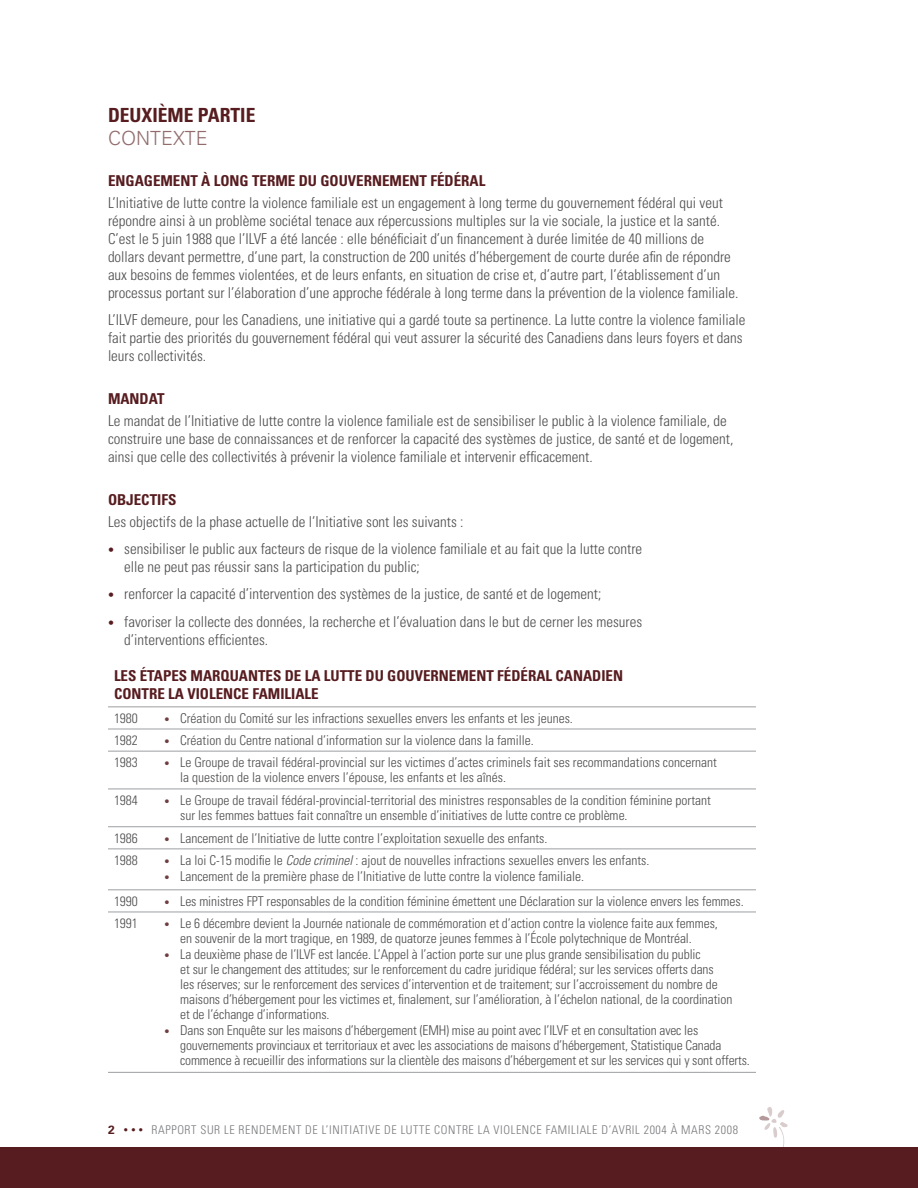
<style>
.page{position:relative;width:918px;height:1188px;background:#fff}
.page>*{position:absolute;margin:0;border:0;box-sizing:border-box;transform-origin:0 0}
.t1{font:700 condensed 19.5px "Univers LT Std";color:#571c1f}
.t2{font:300 19.5px "Univers LT Std";color:#926c6d}
.t3{font:300 condensed 15px/18px "Univers LT Std";color:#4d4d4f}
.t4{font:700 condensed 15px/18px "Univers LT Std";color:#571c1f}
.t5{font:300 condensed 13.5px/15px "Univers LT Std";letter-spacing:-.005em;color:#4d4d4f}
.t6{font:300 condensed 12px "Univers LT Std";letter-spacing:.05em;color:#77787b}
.s1{font-stretch:normal;font-size:12px;color:#571c1f}
.s2{font-size:10.5px;color:#703e41}
.s3{font-style:italic}
.s4{font-weight:700;font-stretch:normal;color:#571c1f}
.s5{font-size:9px;color:#571c1f}
</style>
<div class="page">
<svg style="left:758px;top:1107px;width:31px;height:41px"></svg>
<div style="left:0;top:1148px;width:918px;height:40px;background:#571c1f"></div>
<hr style="left:108px;top:1072px;width:50px;height:1px;background:#9d9fa2">
<hr style="left:158px;top:1072px;width:598px;height:1px;background:#9d9fa2">
<hr style="left:108px;top:729px;width:50px;height:1px;background:#9d9fa2">
<hr style="left:158px;top:729px;width:598px;height:1px;background:#9d9fa2">
<hr style="left:108px;top:751px;width:50px;height:1px;background:#9d9fa2">
<hr style="left:158px;top:751px;width:598px;height:1px;background:#9d9fa2">
<hr style="left:108px;top:789px;width:50px;height:1px;background:#9d9fa2">
<hr style="left:158px;top:789px;width:598px;height:1px;background:#9d9fa2">
<hr style="left:108px;top:826px;width:50px;height:1px;background:#9d9fa2">
<hr style="left:158px;top:826px;width:598px;height:1px;background:#9d9fa2">
<hr style="left:108px;top:849px;width:50px;height:1px;background:#9d9fa2">
<hr style="left:158px;top:849px;width:598px;height:1px;background:#9d9fa2">
<hr style="left:108px;top:889px;width:50px;height:1px;background:#9d9fa2">
<hr style="left:158px;top:889px;width:598px;height:1px;background:#9d9fa2">
<hr style="left:108px;top:912px;width:50px;height:1px;background:#9d9fa2">
<hr style="left:158px;top:912px;width:598px;height:1px;background:#9d9fa2">
<hr style="left:108px;top:706px;width:50px;height:1px;background:#9d9fa2">
<hr style="left:158px;top:706px;width:598px;height:1px;background:#9d9fa2">
<h1 class="t1" style="left:108px;top:103px;width:149px">DEUXIÈME PARTIE</h1>
<h1 class="t2" style="left:108px;top:126px;width:101px">CONTEXTE</h1>
<p class="t4" style="left:108px;top:171px;width:379px">ENGAGEMENT À LONG TERME DU GOUVERNEMENT FÉDÉRAL</p>
<p class="t3" style="left:108px;top:193px;width:632px">L’Initiative de lutte contre la violence familiale est un engagement à long terme du gouvernement fédéral qui veut répondre ainsi à un problème sociétal tenace aux répercussions multiples sur la vie sociale, la justice et la santé.<br>C’est le 5 juin 1988 que l’ILVF a été lancée : elle bénéficiait d’un financement à durée limitée de 40 millions de dollars devant permettre, d’une part, la construction de 200 unités d’hébergement de courte durée afin de répondre aux besoins de femmes violentées, et de leurs enfants, en situation de crise et, d’autre part, l’établissement d’un processus portant sur l’élaboration d’une approche fédérale à long terme dans la prévention de la violence familiale.</p>
<p class="t3" style="left:108px;top:311px;width:639px">L’ILVF demeure, pour les Canadiens, une initiative qui a gardé toute sa pertinence. La lutte contre la violence familiale fait partie des priorités du gouvernement fédéral qui veut assurer la sécurité des Canadiens dans leurs foyers et dans leurs collectivités.</p>
<p class="t4" style="left:108px;top:390px;width:58px">MANDAT</p>
<p class="t3" style="left:108px;top:412px;width:627px">Le mandat de l’Initiative de lutte contre la violence familiale est de sensibiliser le public à la violence familiale, de construire une base de connaissances et de renforcer la capacité des systèmes de justice, de santé et de logement, ainsi que celle des collectivités à prévenir la violence familiale et intervenir efficacement.</p>
<p class="t4" style="left:108px;top:491px;width:68px">OBJ ECTIFS</p>
<p class="t3" style="left:108px;top:513px;width:357px">Les objectifs de la phase actuelle de l’Initiative sont les suivants :</p>
<p class="t3" style="left:124px;top:540px;width:520px;text-indent:-16px"><span class="s1">•</span> sensibiliser le public aux facteurs de risque de la violence familiale et au fait que la lutte contre elle ne peut pas réussir sans la participation du public;</p>
<p class="t3" style="left:108px;top:585px;width:495px"><span class="s1">•</span> renforcer la capacité d’intervention des systèmes de la justice, de santé et de logement;</p>
<p class="t3" style="left:124px;top:612px;width:520px;text-indent:-16px"><span class="s1">•</span> favoriser la collecte des données, la recherche et l’évaluation dans le but de cerner les mesures d’interventions efficientes.</p>
<p class="t4" style="left:114px;top:667px;width:511px">LES ÉTAPES MARQUANTES DE LA LUTTE DU GOUVERNEMENT FÉDÉRAL CANADIEN<br>CONTRE LA VIOLENCE FAMILIALE</p>
<p class="t5" style="left:114px;top:710px;width:25px">1980</p>
<p class="t5" style="left:164px;top:710px;width:410px"><span class="s2">•</span> Création du Comité sur les infractions sexuelles envers les enfants et les jeunes.</p>
<p class="t5" style="left:114px;top:733px;width:25px">1982</p>
<p class="t5" style="left:164px;top:733px;width:371px"><span class="s2">•</span> Création du Centre national d’information sur la violence dans la famille.</p>
<p class="t5" style="left:114px;top:755px;width:25px">1983</p>
<p class="t5" style="left:180px;top:755px;width:538px;text-indent:-16px"><span class="s2">•</span> Le Groupe de travail fédéral-provincial sur les victimes d’actes criminels fait ses recommandations concernant la question de la violence envers l’épouse, les enfants et les aînés.</p>
<p class="t5" style="left:114px;top:792px;width:25px">1984</p>
<p class="t5" style="left:180px;top:792px;width:532px;text-indent:-16px"><span class="s2">•</span> Le Groupe de travail fédéral-provincial-territorial des ministres responsables de la condition féminine portant sur les femmes battues fait connaître un ensemble d’initiatives de lutte contre ce problème.</p>
<p class="t5" style="left:114px;top:830px;width:25px">1986</p>
<p class="t5" style="left:164px;top:830px;width:385px"><span class="s2">•</span> Lancement de l’Initiative de lutte contre l’exploitation sexuelle des enfants.</p>
<p class="t5" style="left:114px;top:852px;width:25px">1988</p>
<p class="t5" style="left:164px;top:852px;width:487px"><span class="s2">•</span> La loi C-15 modifie le <span class="s3">Code criminel</span> : ajout de nouvelles infractions sexuelles envers les enfants.</p>
<p class="t5" style="left:164px;top:868px;width:422px"><span class="s2">•</span> Lancement de la première phase de l’Initiative de lutte contre la violence familiale.</p>
<p class="t5" style="left:114px;top:893px;width:25px">1990</p>
<p class="t5" style="left:164px;top:893px;width:581px"><span class="s2">•</span> Les ministres FPT responsables de la condition féminine émettent une Déclaration sur la violence envers les femmes.</p>
<p class="t5" style="left:114px;top:915px;width:25px">1991</p>
<p class="t5" style="left:180px;top:915px;width:539px;text-indent:-16px"><span class="s2">•</span> Le 6 décembre devient la Journée nationale de commémoration et d’action contre la violence faite aux femmes, en souvenir de la mort tragique, en 1989, de quatorze jeunes femmes à l’École polytechnique de Montréal.</p>
<p class="t5" style="left:180px;top:947px;width:554px;text-indent:-16px"><span class="s2">•</span> La deuxième phase de l’ILVF est lancée. L’Appel à l’action porte sur une plus grande sensibilisation du public<br>et sur le changement des attitudes; sur le renforcement du cadre juridique fédéral; sur les services offerts dans<br>les réserves; sur le renforcement des services d’intervention et de traitement; sur l’accroissement du nombre de maisons d’hébergement pour les victimes et, finalement, sur l’amélioration, à l’échelon national, de la coordination et de l’échange d’informations.</p>
<p class="t5" style="left:180px;top:1023px;width:571px;text-indent:-16px"><span class="s2">•</span> Dans son Enquête sur les maisons d’hébergement (EMH) mise au point avec l’ILVF et en consultation avec les gouvernements provinciaux et territoriaux et avec les associations de maisons d’hébergement, Statistique Canada commence à recueillir des informations sur la clientèle des maisons d’hébergement et sur les services qui y sont offerts.</p>
<p class="t6" style="left:108px;top:1123px;width:58px"><span class="s4">2</span> <span class="s5">• • •</span> Rapport</p>
<p class="t6" style="left:200px;top:1123px;width:8px">sur</p>
<p class="t6" style="left:224px;top:1123px;width:23px">le rendement</p>
<p class="t6" style="left:305px;top:1123px;width:34px">de l’Initiative</p>
<p class="t6" style="left:384px;top:1123px;width:24px">de lutte</p>
<p class="t6" style="left:434px;top:1123px;width:8px">contre</p>
<p class="t6" style="left:478px;top:1123px;width:23px">la violence</p>
<p class="t6" style="left:546px;top:1123px;width:7px">familiale</p>
<p class="t6" style="left:601px;top:1123px;width:18px">d’avril</p>
<p class="t6" style="left:644px;top:1123px;width:46px">2004 à mars</p>
<p class="t6" style="left:715px;top:1123px;width:25px">2008</p>
</div>
